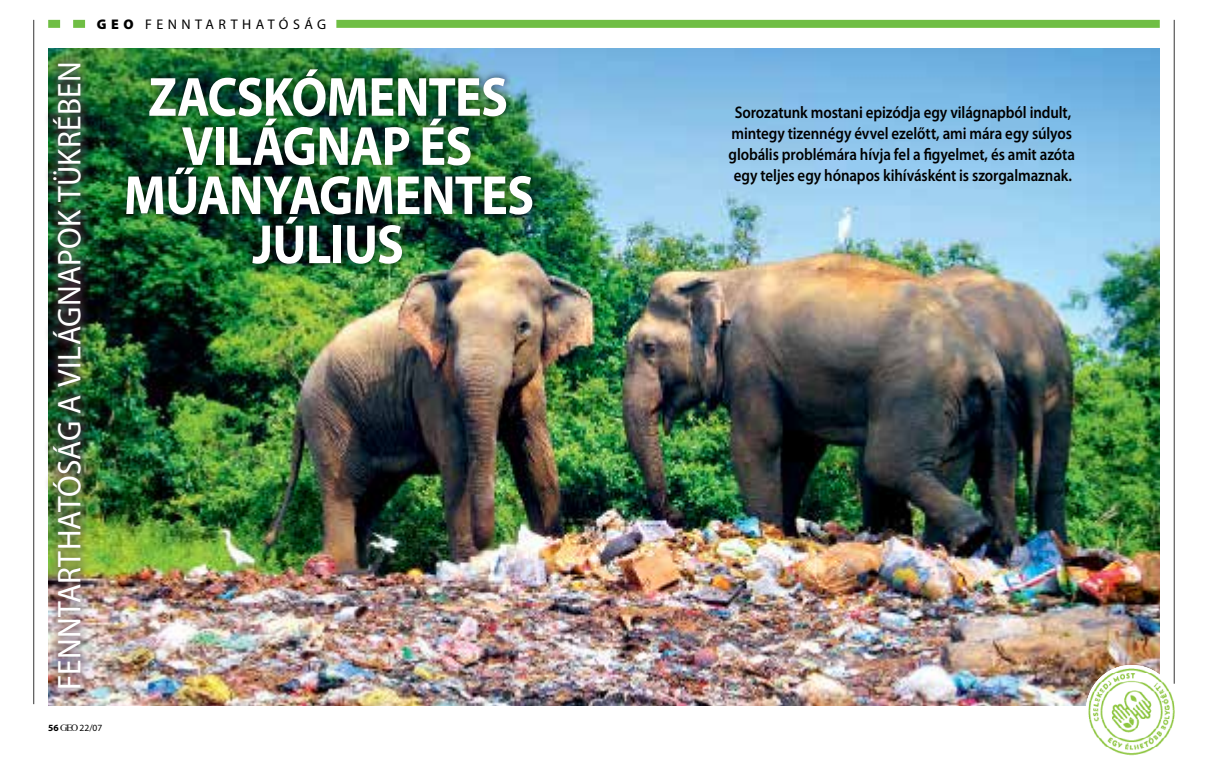
<style>
.page{position:relative;width:1208px;height:766px;background:#fff}
.page>*{position:absolute;margin:0;border:0;box-sizing:border-box;transform-origin:0 0}
.t1{font:700 55.6px/49.1px "Myriad Pro";letter-spacing:-.015em;color:#fff;text-align:center;scale:.9 1}
.t2{font:33px "Myriad Pro";letter-spacing:.015em;color:#fff;scale:.95 1}
.t3{font:600 16.8px/21px "Myriad Pro";letter-spacing:-.01em;color:#000;text-align:center;scale:.89 1}
.t4{font:14px "Myriad Pro";letter-spacing:.32em;color:#000}
.t5{font:9.5px "Myriad Pro";color:#000}
.s1{font-weight:900}
.s2{font-weight:700}
.s3{font-family:"GEO Logo Font";font-size:8.5px}
</style>
<div class="page">
<div style="left:73px;top:20px;width:12px;height:8px;background:#6fbe44"></div>
<div style="left:336px;top:20px;width:823px;height:8px;background:#6fbe44"></div>
<div style="left:48px;top:20px;width:12px;height:8px;background:#6fbe44"></div>
<hr style="left:1174px;top:20px;width:1px;height:663px;background:#000">
<hr style="left:33px;top:20px;width:1px;height:684px;background:#000">
<img style="left:48px;top:48px;width:1111px;height:657px">
<svg style="left:1085px;top:664px;width:90px;height:92px"></svg>
<div style="left:43px;top:53px;width:48px;height:645px;background:#694f5c;opacity:.48"></div>
<div style="left:119px;top:61px;width:421px;height:210px;background:#000;opacity:.4"></div>
<h2 class="t2" style="left:49px;top:689px;width:658px;rotate:-90deg">FENNTARTHATÓSÁG A VILÁGNAPOK TÜKRÉBEN</h2>
<p class="t4" style="left:97px;top:15px;width:231px"><span class="s1">GEO</span> FENNTARTHATÓSÁG</p>
<h1 class="t1" style="left:124px;top:71px;width:457px">ZACSKÓMENTES<br>VILÁGNAP ÉS<br>MŰANYAGMENTES<br>JÚLIUS</h1>
<p class="t5" style="left:48px;top:721px;width:56px"><span class="s2">56</span> <span class="s3">g</span> 22/07</p>
<p class="t3" style="left:728px;top:101px;width:391px">Sorozatunk mostani epizódja egy világnapból indult, mintegy tizennégy évvel ezelőtt, ami mára egy súlyos globális problémára hívja fel a figyelmet, és amit azóta egy teljes egy hónapos kihívásként is szorgalmaznak.</p>
</div>
